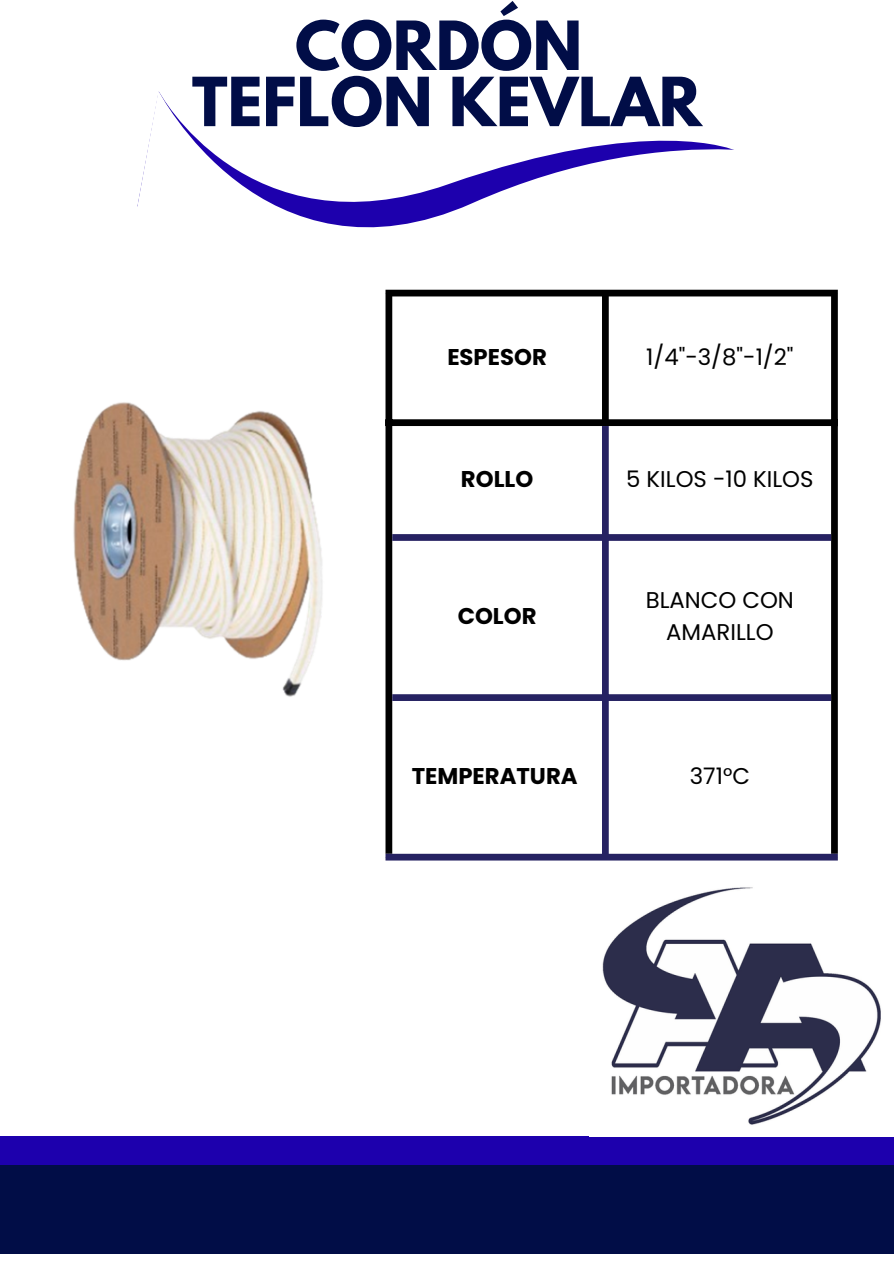
<style>
.page{position:relative;width:894px;height:1264px;background:#fff}
.page>*{position:absolute;margin:0;border:0;box-sizing:border-box;transform-origin:0 0}
.t1{font:700 60px/56.1px "League Spartan";color:#010d47;text-align:center}
.t2{font:22.8px/31.5px "Poppins";color:#000;text-align:center}
.t3{font:700 22.8px "Poppins";color:#000}
</style>
<div class="page">
<img style="left:73px;top:402px;width:250px;height:295px">
<div style="left:0;top:1136px;width:893px;height:72px;background:#1d00ad"></div>
<div style="left:0;top:1165px;width:893px;height:88px;background:#010d47"></div>
<svg style="left:137px;top:91px;width:700px;height:300px"></svg>
<div style="left:385px;top:296px;width:7px;height:557px;background:#000"></div>
<div style="left:602px;top:296px;width:6px;height:123px;background:#000"></div>
<svg style="left:830px;top:296px;width:7px;height:557px;background:#262627"></svg>
<div style="left:385px;top:290px;width:452px;height:6px;background:#000"></div>
<div style="left:385px;top:419px;width:452px;height:7px;background:#000"></div>
<div style="left:602px;top:426px;width:6px;height:427px;background:#262262"></div>
<div style="left:392px;top:534px;width:438px;height:7px;background:#262262"></div>
<div style="left:392px;top:694px;width:438px;height:7px;background:#262262"></div>
<div style="left:385px;top:853px;width:452px;height:7px;background:#262262"></div>
<img style="left:602px;top:887px;width:279px;height:238px">
<p class="t1" style="left:192px;top:25px;width:511px">CORDÓN<br>TEFLON KEVLAR</p>
<p class="t3" style="left:447px;top:341px;width:101px">ESPESOR</p>
<p class="t2" style="left:646px;top:341px;width:149px">1/4"-3/8"-1/2"</p>
<p class="t3" style="left:461px;top:463px;width:74px">ROLLO</p>
<p class="t2" style="left:626px;top:463px;width:189px">5 KILOS -10 KILOS</p>
<p class="t3" style="left:457px;top:600px;width:80px">COLOR</p>
<p class="t2" style="left:645px;top:584px;width:150px">BLANCO CON<br>AMARILLO</p>
<p class="t3" style="left:411px;top:760px;width:167px">TEMPERATURA</p>
<p class="t2" style="left:689px;top:760px;width:61px">371°C</p>
</div>
